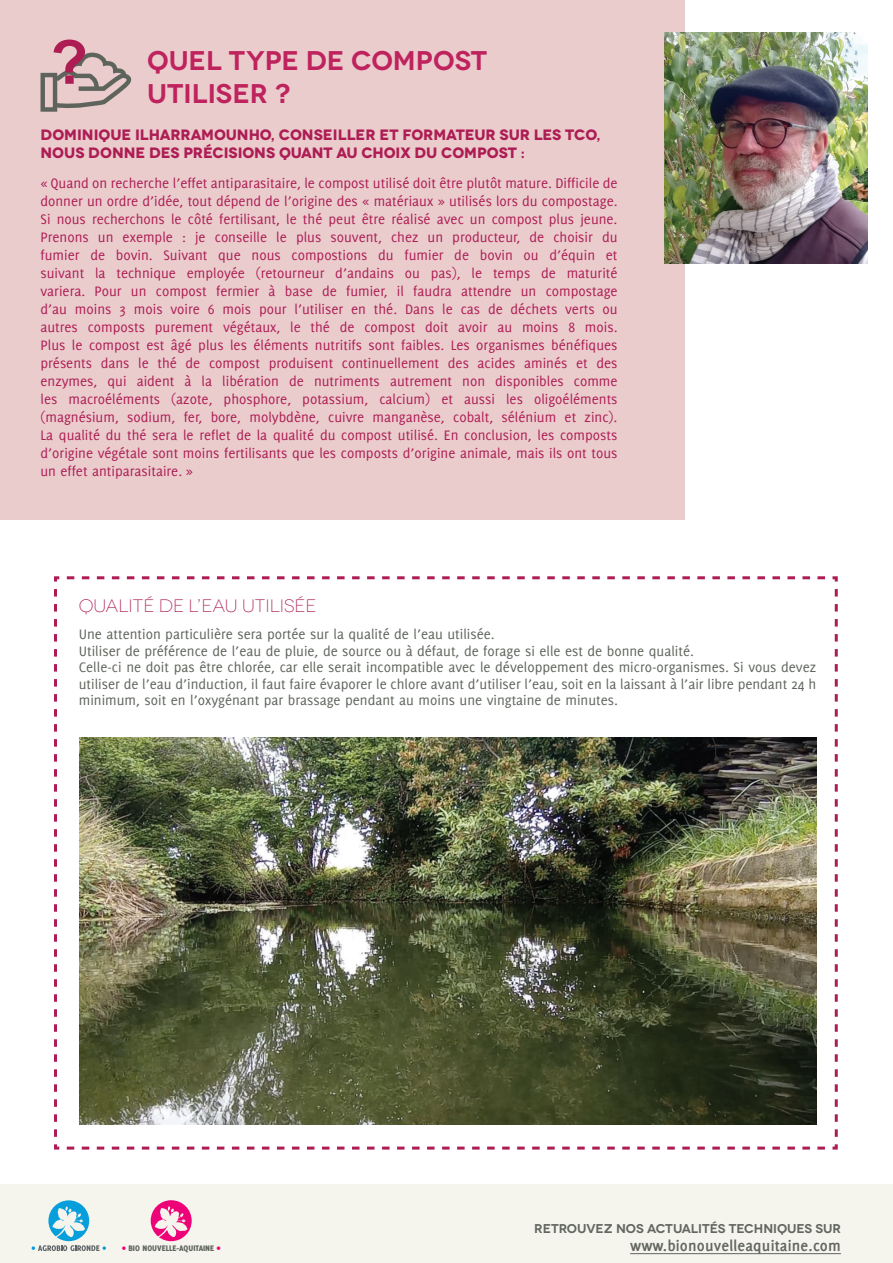
<style>
.page{position:relative;width:893px;height:1263px;background:#fff}
.page>*{position:absolute;margin:0;border:0;box-sizing:border-box;transform-origin:0 0}
.t1{font:700 61.2px "Arial";color:#ad1d54}
.t2{font:600 27px/32.4px "Novecentowide";color:#bf235d}
.t3{font:300 18px "Novecentowide";color:#ad1d54}
.t4{font:700 16.5px "Delicious";letter-spacing:.01em;color:#61665f}
.t5{font:15px/18px "Delicious";color:#ad1d54;text-align:justify}
.t6{font:15px/16.5px "Delicious";color:#5e645b}
.t7{font:700 15px/18px "Novecentowide";color:#ad1d54}
.t8{font:600 12.75px "Novecentowide";color:#61665f}
.t9{font:800 8.85px "Delicious";color:#5e645b}
.s1{color:#ed0277}
</style>
<div class="page">
<div style="left:0;top:0;width:685px;height:519px;background:#eacccd"></div>
<img style="left:664px;top:33px;width:203px;height:231px">
<div style="left:0;top:1185px;width:893px;height:78px;background:#f5f4ed"></div>
<hr style="left:630px;top:1253px;width:211px;height:1px;background:#61665f">
<svg style="left:151px;top:1200px;width:41px;height:41px"></svg>
<svg style="left:32px;top:1200px;width:74px;height:51px"></svg>
<svg style="left:54px;top:576px;width:784px;height:574px"></svg>
<img style="left:80px;top:737px;width:736px;height:387px">
<div style="left:41px;top:73px;width:16px;height:39px;border:4px solid #5e645b"></div>
<svg style="left:50px;top:52px;width:82px;height:57px"></svg>
<h1 class="t1" style="left:50px;top:21px;width:39px">?</h1>
<h2 class="t2" style="left:147px;top:45px;width:342px">QUEL TYPE DE COMPOST<br>UTILISER ?</h2>
<p class="t7" style="left:41px;top:126px;width:561px">DOMINIQUE ILHARRAMOUNHO, CONSEILLER ET FORMATEUR SUR LES TCO,<br>NOUS DONNE DES PRÉCISIONS QUANT AU CHOIX DU COMPOST :</p>
<p class="t5" style="left:41px;top:174px;width:579px">« Quand on recherche l’effet antiparasitaire, le compost utilisé doit être plutôt mature. Difficile de donner un ordre d’idée, tout dépend de l’origine des « matériaux » utilisés lors du compostage.<br>Si nous recherchons le côté fertilisant, le thé peut être réalisé avec un compost plus jeune.<br>Prenons un exemple : je conseille le plus souvent, chez un producteur, de choisir du fumier de bovin. Suivant que nous compostions du fumier de bovin ou d’équin et suivant la technique employée (retourneur d’andains ou pas), le temps de maturité variera. Pour un compost fermier à base de fumier, il faudra attendre un compostage d’au moins 3 mois voire 6 mois pour l’utiliser en thé. Dans le cas de déchets verts ou autres composts purement végétaux, le thé de compost doit avoir au moins 8 mois.<br>Plus le compost est âgé plus les éléments nutritifs sont faibles. Les organismes bénéfiques présents dans le thé de compost produisent continuellement des acides aminés et des enzymes, qui aident à la libération de nutriments autrement non disponibles comme les macroéléments (azote, phosphore, potassium, calcium) et aussi les oligoéléments (magnésium, sodium, fer, bore, molybdène, cuivre manganèse, cobalt, sélénium et zinc).<br>La qualité du thé sera le reflet de la qualité du compost utilisé. En conclusion, les composts d’origine végétale sont moins fertilisants que les composts d’origine animale, mais ils ont tous un effet antiparasitaire. »</p>
<p class="t3" style="left:79px;top:595px;width:239px">QUALITÉ DE L’EAU UTILISÉE</p>
<p class="t6" style="left:79px;top:626px;width:739px">Une attention particulière sera portée sur la qualité de l’eau utilisée.<br>Utiliser de préférence de l’eau de pluie, de source ou à défaut, de forage si elle est de bonne qualité.<br>Celle-ci ne doit pas être chlorée, car elle serait incompatible avec le développement des micro-organismes. Si vous devez utiliser de l’eau d’induction, il faut faire évaporer le chlore avant d’utiliser l’eau, soit en la laissant à l’air libre pendant 24 h minimum, soit en l’oxygénant par brassage pendant au moins une vingtaine de minutes.</p>
<p class="t8" style="left:534px;top:1221px;width:308px">RETROUVEZ NOS ACTUALITÉS TECHNIQUES SUR</p>
<p class="t9" style="left:122px;top:1243px;width:100px"><span class="s1">•</span> BIO NOUVELLE-AQUITAINE <span class="s1">•</span></p>
<p class="t4" style="left:630px;top:1236px;width:212px">www.bionouvelleaquitaine.com</p>
</div>
